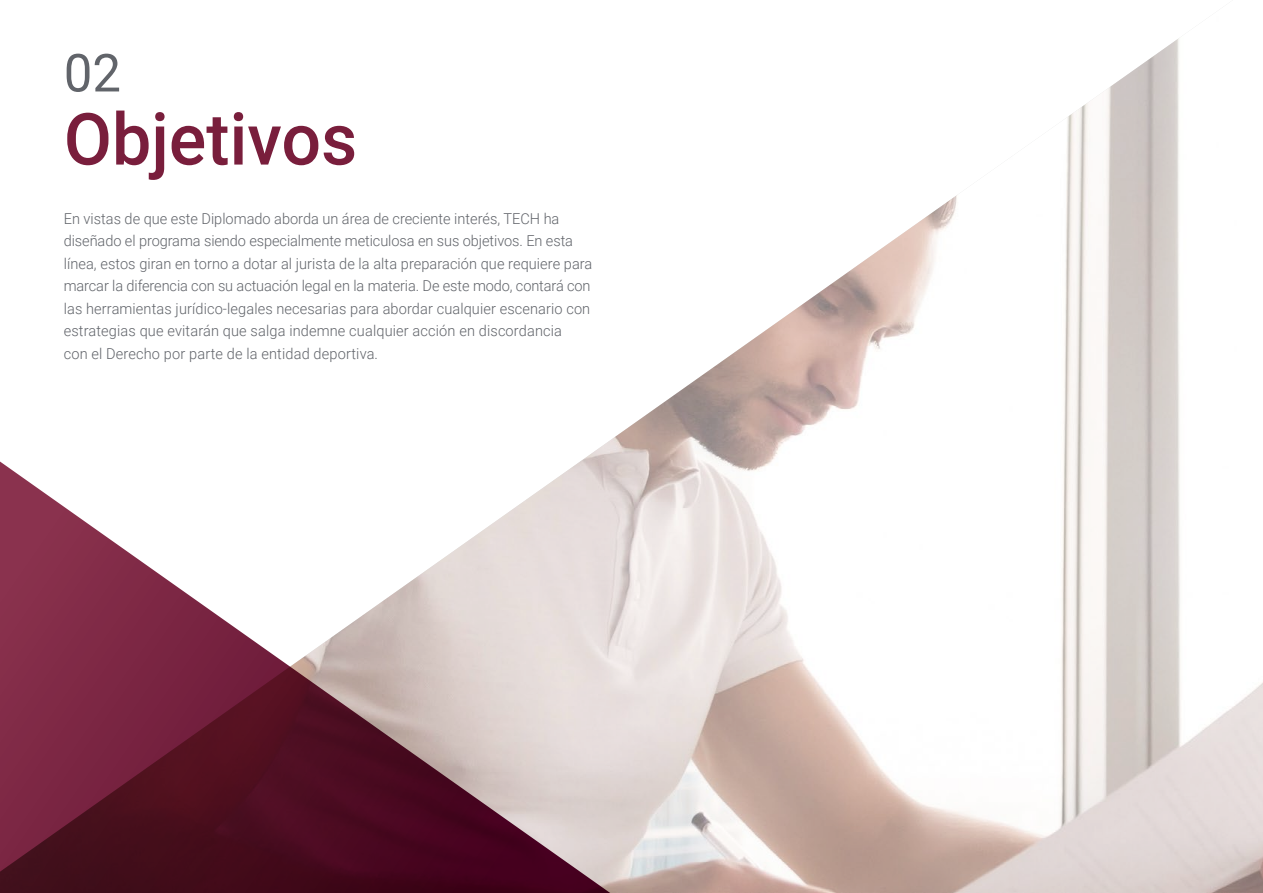
<style>
.page{position:relative;width:1263px;height:893px;background:#fff}
.page>*{position:absolute;margin:0;border:0;box-sizing:border-box;transform-origin:0 0}
.t1{font:500 72px "Roboto";color:#791e3c}
.t2{font:52.5px "Roboto";color:#61646a}
.t3{font:300 15px/22.5px "Roboto";letter-spacing:.005em;color:#61646a}
</style>
<div class="page">
<img style="left:602px;top:38px;width:661px;height:855px">
<svg style="left:0;top:446px;width:640px;height:447px"></svg>
<h2 class="t2" style="left:64px;top:36px;width:59px">02</h2>
<h1 class="t1" style="left:64px;top:89px;width:295px">Objetivos</h1>
<p class="t3" style="left:64px;top:207px;width:530px">En vistas de que este Diplomado aborda un área de creciente interés, TECH ha diseñado el programa siendo especialmente meticulosa en sus objetivos. En esta línea, estos giran en torno a dotar al jurista de la alta preparación que requiere para marcar la diferencia con su actuación legal en la materia. De este modo, contará con las herramientas jurídico-legales necesarias para abordar cualquier escenario con estrategias que evitarán que salga indemne cualquier acción en discordancia<br>con el Derecho por parte de la entidad deportiva.</p>
</div>
